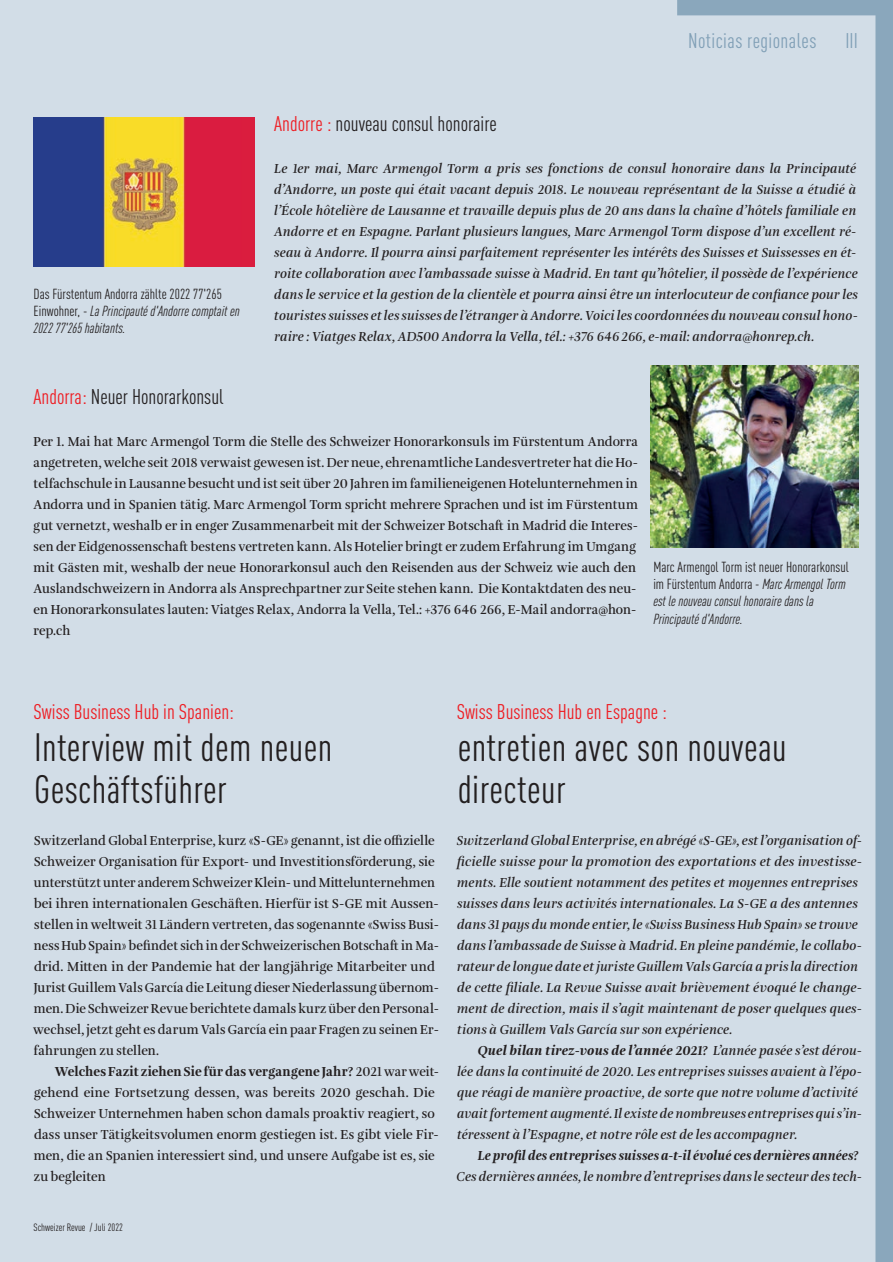
<style>
.page{position:relative;width:893px;height:1262px;background:#d2dde7}
.page>*{position:absolute;margin:0;border:0;box-sizing:border-box;transform-origin:0 0}
.t1{font:condensed 39px/42px "DINOT";letter-spacing:.01em;color:#231f20}
.t2{font:condensed 21px "DINOT";color:#231f20}
.t3{font:condensed 21px "DINOT";color:#ee1d23}
.t4{font:condensed 21px "DINOT";letter-spacing:.02em;color:#809fb6}
.t5{font:italic condensed 14.4px/17.2px "DINOT";color:#231f20}
.t6{font:italic 600 13.5px/21px "Amalia Pro";letter-spacing:.01em;color:#231f20}
.t7{font:600 13.5px/21px "Amalia Pro";letter-spacing:.005em;color:#231f20;scale:.95 1}
.t8{font:600 13.5px/21px "Amalia Pro";letter-spacing:.005em;color:#231f20;scale:.94 1}
.t9{font:italic 600 13.5px "Amalia Pro";letter-spacing:.01em;color:#231f20;scale:.95 1}
.t10{font:italic 900 13.5px "Amalia Pro";letter-spacing:.015em;color:#231f20;scale:.95 1}
.t11{font:condensed 10.5px "DINOT";color:#231f20}
.s1{font-style:normal}
.s2{color:#ee1d23}
.s3{font-weight:900}
</style>
<div class="page">
<svg style="left:677px;top:0;width:216px;height:1262px"></svg>
<img style="left:651px;top:365px;width:207px;height:182px">
<img style="left:34px;top:117px;width:220px;height:149px">
<p class="t5" style="left:34px;top:285px;width:208px"><span class="s1">Das Fürstentum Andorra zählte 2022 77'265<br>Einwohner, -</span> La Principauté d'Andorre comptait en<br>2022 77'265 habitants.</p>
<h2 class="t4" style="left:688px;top:29px;width:130px">Noticias regionales</h2>
<h2 class="t4" style="left:845px;top:29px;width:14px">III</h2>
<h2 class="t2" style="left:274px;top:111px;width:224px"><span class="s2">Andorre :</span> nouveau consul honoraire</h2>
<p class="t6" style="left:274px;top:158px;width:585px;text-align:justify">Le 1er mai, Marc Armengol Torm a pris ses fonctions de consul honoraire dans la Principauté d’Andorre, un poste qui était vacant depuis 2018. Le nouveau représentant de la Suisse a étudié à l’École hôtelière de Lausanne et travaille depuis plus de 20 ans dans la chaîne d’hôtels familiale en Andorre et en Espagne. Parlant plusieurs langues, Marc Armengol Torm dispose d’un excellent ré&shy;seau à Andorre. Il pourra ainsi parfaitement représenter les intérêts des Suisses et Suissesses en ét&shy;roite collaboration avec l’ambassade suisse à Madrid. En tant qu’hôtelier, il possède de l’expérience dans le service et la gestion de la clientèle et pourra ainsi être un interlocuteur de confiance pour les touristes suisses et les suisses de l’étranger à Andorre. Voici les coordonnées du nouveau consul hono&shy;raire : Viatges Relax, AD500 Andorra la Vella, tél.: +376 646266, e-mail: andorra@honrep.ch.</p>
<h2 class="t2" style="left:34px;top:384px;width:192px"><span class="s2">Andorra:</span> Neuer Honorarkonsul</h2>
<p class="t7" style="left:34px;top:431px;width:638px">Per 1. Mai hat Marc Armengol Torm die Stelle des Schweizer Honorarkonsuls im Fürstentum Andorra angetreten, welche seit 2018 verwaist gewesen ist. Der neue, ehrenamtliche Landesvertreter hat die Ho&shy;telfachschule in Lausanne besucht und ist seit über 20 Jahren im familieneigenen Hotelunternehmen in Andorra und in Spanien tätig. Marc Armengol Torm spricht mehrere Sprachen und ist im Fürstentum gut vernetzt, weshalb er in enger Zusammenarbeit mit der Schweizer Botschaft in Madrid die Interes&shy;sen der Eidgenossenschaft bestens vertreten kann. Als Hotelier bringt er zudem Erfahrung im Umgang mit Gästen mit, weshalb der neue Honorarkonsul auch den Reisenden aus der Schweiz wie auch den Auslandschweizern in Andorra als Ansprechpartner zur Seite stehen kann. Die Kontaktdaten des neu&shy;en Honorarkonsulates lauten: Viatges Relax, Andorra la Vella, Tel.: +376 646 266, E-Mail andorra@hon&shy;rep.ch</p>
<p class="t5" style="left:653px;top:558px;width:197px"><span class="s1">Marc Armengol Torm ist neuer Honorarkonsul im Fürstentum Andorra -</span> Marc Armengol Torm est le nouveau consul honoraire dans la Principauté d'Andorre.</p>
<h2 class="t3" style="left:34px;top:699px;width:202px">Swiss Business Hub in Spanien:</h2>
<h1 class="t1" style="left:34px;top:726px;width:300px">Interview mit dem neuen<br>Geschäftsführer</h1>
<p class="t7" style="left:33px;top:830px;width:429px">Switzerland Global Enterprise, kurz «S-GE» genannt, ist die offizielle Schweizer Organisation für Export- und Investitionsförderung, sie unterstützt unter anderem Schweizer Klein- und Mittelunternehmen bei ihren internationalen Geschäften. Hierfür ist S-GE mit Aussen&shy;stellen in weltweit 31 Ländern vertreten, das sogenannte «Swiss Busi&shy;ness Hub Spain» befindet sich in der Schweizerischen Botschaft in Ma&shy;drid. Mitten in der Pandemie hat der langjährige Mitarbeiter und Jurist Guillem Vals García die Leitung dieser Niederlassung übernom&shy;men. Die Schweizer Revue berichtete damals kurz über den Personal&shy;wechsel, jetzt geht es darum Vals García ein paar Fragen zu seinen Er&shy;fahrungen zu stellen.</p>
<p class="t8" style="left:34px;top:1061px;width:433px;text-indent:21px"><span class="s3">Welches Fazit ziehen Sie für das vergangene Jahr?</span> 2021 war weit&shy;gehend eine Fortsetzung dessen, was bereits 2020 geschah. Die Schweizer Unternehmen haben schon damals proaktiv reagiert, so dass unser Tätigkeitsvolumen enorm gestiegen ist. Es gibt viele Fir&shy;men, die an Spanien interessiert sind, und unsere Aufgabe ist es, sie zu begleiten</p>
<p class="t11" style="left:34px;top:1221px;width:91px">Schweizer Revue / Juli 2022</p>
<h2 class="t3" style="left:457px;top:699px;width:212px">Swiss Business Hub en Espagne :</h2>
<h1 class="t1" style="left:458px;top:726px;width:331px">entretien avec son nouveau directeur</h1>
<p class="t6" style="left:457px;top:830px;width:407px">Switzerland Global Enterprise, en abrégé «S-GE», est l’organisation of&shy;ficielle suisse pour la promotion des exportations et des investisse&shy;ments. Elle soutient notamment des petites et moyennes entreprises suisses dans leurs activités internationales. La S-GE a des antennes dans 31 pays du monde entier, le «Swiss Business Hub Spain» se trouve dans l’ambassade de Suisse à Madrid. En pleine pandémie, le collabo&shy;rateur de longue date et juriste Guillem Vals García a pris la direction de cette filiale. La Revue Suisse avait brièvement évoqué le change&shy;ment de direction, mais il s’agit maintenant de poser quelques ques&shy;tions à Guillem Vals García sur son expérience.</p>
<p class="t6" style="left:457px;top:1040px;width:406px;text-indent:21px"><span class="s3">Quel bilan tirez-vous de l’année 2021?</span> L’année pasée s’est dérou&shy;lée dans la continuité de 2020. Les entreprises suisses avaient à l’épo&shy;que réagi de manière proactive, de sorte que notre volume d’activité avait fortement augmenté. Il existe de nombreuses entreprises qui s’in&shy;téressent à l’Espagne, et notre rôle est de les accompagner.</p>
<p class="t10" style="left:478px;top:1147px;width:402px">Le profil des entreprises suisses a-t-il évolué ces dernières années?</p>
<p class="t9" style="left:457px;top:1168px;width:428px">Ces dernières années, le nombre d’entreprises dans le secteur des tech-</p>
</div>
